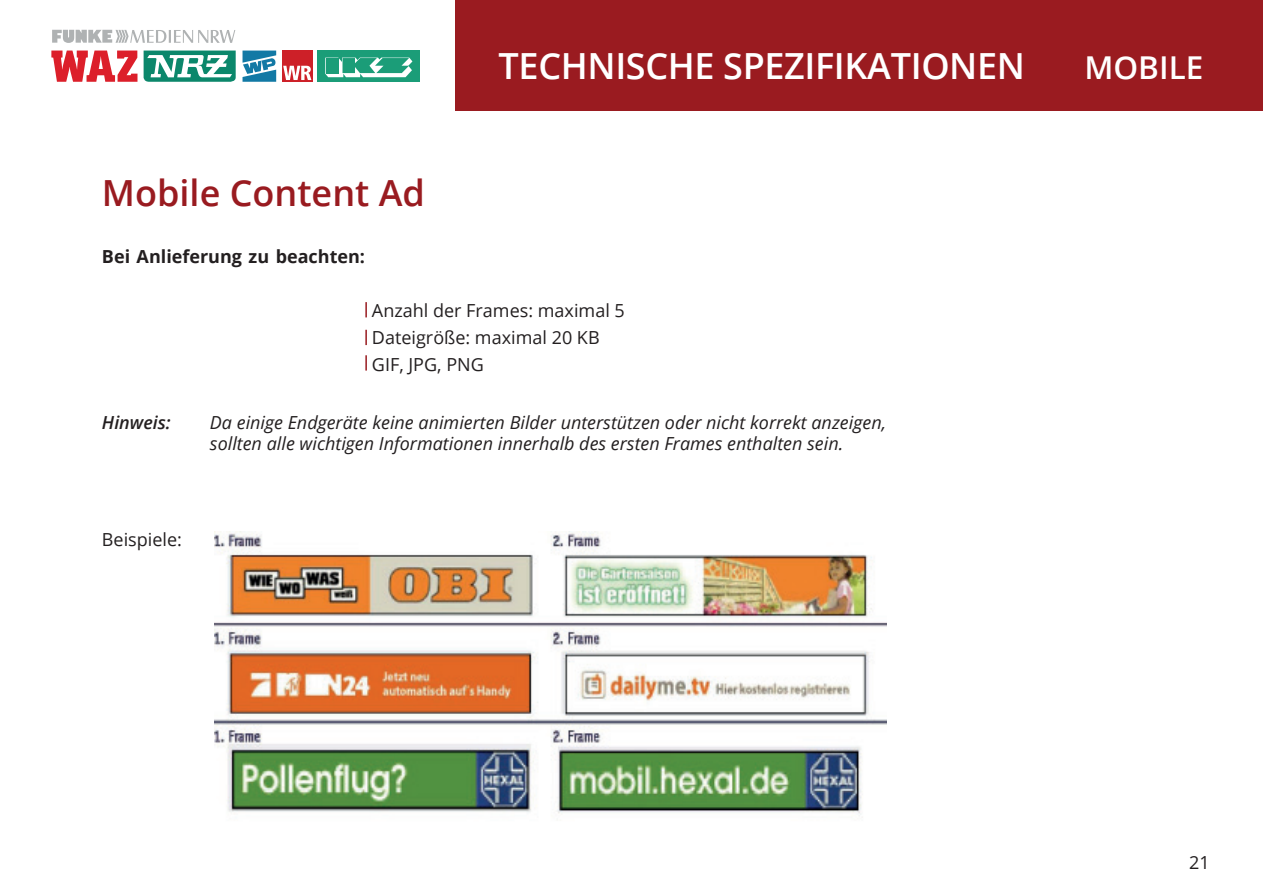
<style>
.page{position:relative;width:1263px;height:893px;background:#fff}
.page>*{position:absolute;margin:0;border:0;box-sizing:border-box;transform-origin:0 0}
.t1{font:600 36px "Open Sans";letter-spacing:-.01em;color:#fff}
.t2{font:600 36px "Open Sans";color:#991b20}
.t3{font:600 31.5px "Open Sans";color:#fff}
.t4{font:italic 18px/21px "Open Sans";color:#231f20}
.t5{font:18px/27px "Open Sans";color:#231f20}
.t6{font:700 18px "Open Sans";color:#231f20}
.t7{font:italic 600 18px "Open Sans";color:#231f20}
</style>
<div class="page">
<div style="left:455px;top:0;width:808px;height:111px;background:#9a1b20"></div>
<div style="left:318px;top:51px;width:102px;height:31px;background:#1b9d78"></div>
<div style="left:282px;top:51px;width:30px;height:31px;background:#cd2028"></div>
<svg style="left:283px;top:66px;width:28px;height:14px"></svg>
<svg style="left:325px;top:58px;width:87px;height:19px"></svg>
<svg style="left:242px;top:51px;width:34px;height:31px"></svg>
<svg style="left:51px;top:51px;width:86px;height:31px"></svg>
<svg style="left:144px;top:51px;width:92px;height:31px"></svg>
<svg style="left:52px;top:30px;width:183px;height:13px"></svg>
<svg style="left:365px;top:302px;width:2px;height:15px"></svg>
<svg style="left:365px;top:330px;width:2px;height:15px"></svg>
<svg style="left:365px;top:355px;width:2px;height:16px"></svg>
<img style="left:215px;top:532px;width:672px;height:284px">
<h1 class="t2" style="left:102px;top:168px;width:324px">Mobile Content Ad</h1>
<p class="t6" style="left:102px;top:243px;width:265px">Bei Anlieferung zu beachten:</p>
<h1 class="t1" style="left:499px;top:42px;width:528px">TECHNISCHE SPEZIFIKATIONEN</h1>
<p class="t5" style="left:372px;top:296px;width:254px">Anzahl der Frames: maximal 5<br>Dateigröße: maximal 20 KB<br>GIF, JPG, PNG</p>
<p class="t7" style="left:102px;top:410px;width:70px">Hinweis:</p>
<p class="t4" style="left:210px;top:411px;width:677px">Da einige Endgeräte keine animierten Bilder unterstützen oder nicht korrekt anzeigen, sollten alle wichtigen Informationen innerhalb des ersten Frames enthalten sein.</p>
<p class="t5" style="left:102px;top:526px;width:82px">Beispiele:</p>
<h2 class="t3" style="left:1084px;top:46px;width:120px">MOBILE</h2>
<p class="t5" style="left:1189px;top:848px;width:22px">21</p>
</div>
